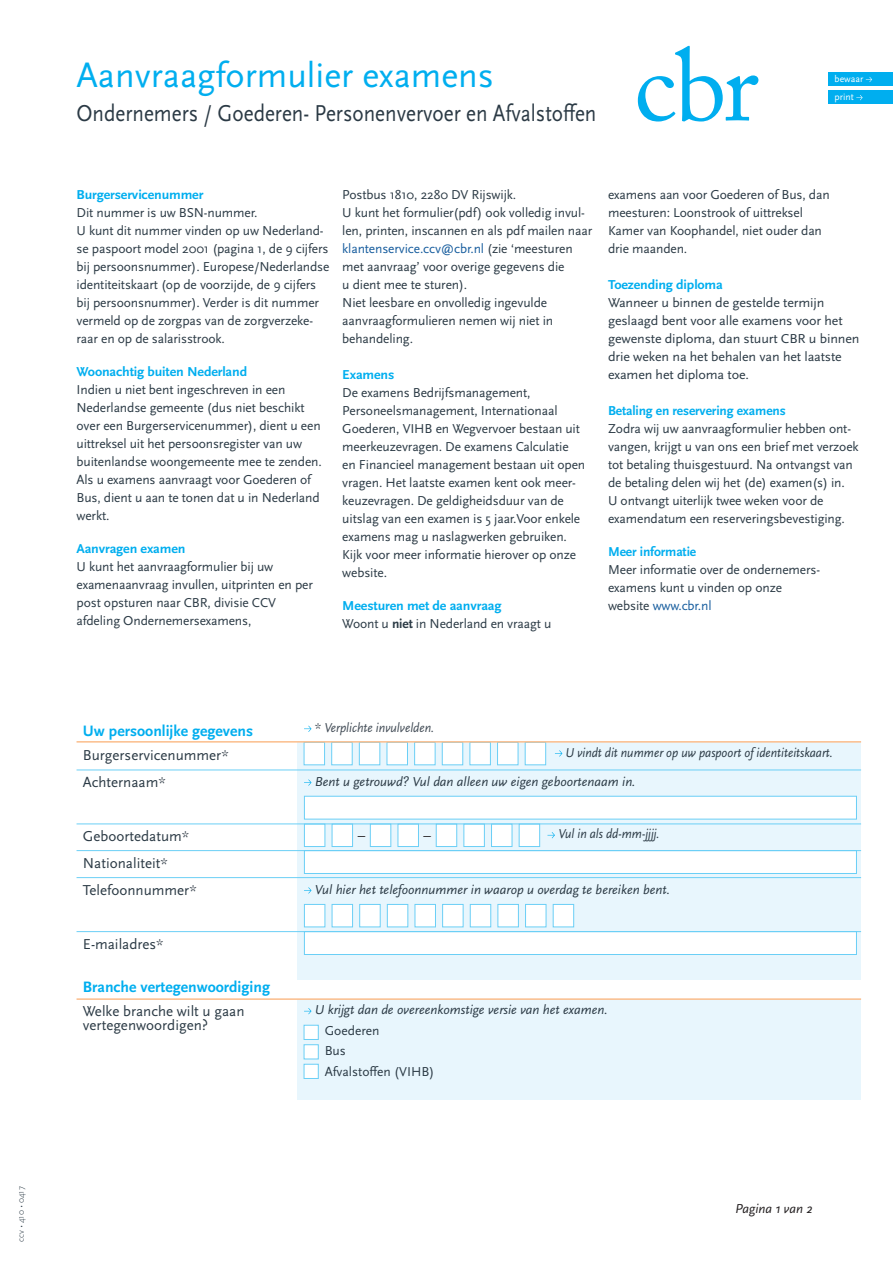
<style>
.page{position:relative;width:893px;height:1263px;background:#fff}
.page>*{position:absolute;margin:0;border:0;box-sizing:border-box;transform-origin:0 0}
.t1{font:36px "Scala Sans Pro";color:#00aeef}
.t2{font:24px "Scala Sans Pro";color:#2b3a45;scale:.88 1}
.t3{font:700 15.75px "Scala Sans Pro";color:#00aeef}
.t4{font:15px/27px "Scala Sans Pro";color:#2b3a45}
.t5{font:15px "Scala Sans Pro";color:#231f20}
.t6{font:13.5px/18px "Scala Sans Pro";letter-spacing:-.01em;color:#2b3a45}
.t7{font:13.5px/18px "Scala Sans Pro";letter-spacing:-.01em;color:#2b3a45;scale:1.04 1}
.t8{font:italic 13.5px "Scala Sans Pro";color:#2b3a45}
.t9{font:700 13.5px "Scala Sans Pro";letter-spacing:-.01em;color:#00aeef;scale:1.04 1}
.t10{font:italic 13.5px "Scala Sans Pro";color:#2b3a45;scale:.92 1}
.t11{font:700 13.5px "Scala Sans Pro";letter-spacing:-.01em;color:#00aeef}
.t12{font:italic 13.5px "Scala Sans Pro";color:#424c56;scale:.93 1}
.t13{font:italic 13.5px "Scala Sans Pro";color:#231f20}
.t14{font:9.75px/18.1px "Scala Sans Pro";color:#fff}
.t15{font:300 9px "Scala Sans Pro";letter-spacing:-.01em;color:#2b3a45}
.s1{color:#175d9e}
.s2{font-weight:700;color:#00aeef}
.s3{font-weight:700}
.s4{font-style:italic;color:#424c56}
</style>
<div class="page">
<div style="left:298px;top:742px;width:563px;height:237px;background:#e8f6fd"></div>
<div style="left:298px;top:999px;width:563px;height:101px;background:#e8f6fd"></div>
<div style="left:828px;top:72px;width:65px;height:13px;background:#00aeef"></div>
<svg style="left:866px;top:77px;width:6px;height:5px"></svg>
<div style="left:828px;top:90px;width:65px;height:13px;background:#00aeef"></div>
<svg style="left:856px;top:95px;width:7px;height:5px"></svg>
<div style="left:304px;top:796px;width:553px;height:23px;background:#fff;border:1px solid #6bcff6"></div>
<div style="left:304px;top:850px;width:553px;height:24px;background:#fff;border:1px solid #6bcff6"></div>
<div style="left:304px;top:931px;width:553px;height:24px;background:#fff;border:1px solid #6bcff6"></div>
<div style="left:304px;top:742px;width:21px;height:23px;background:#fff;border:1px solid #6bcff6"></div>
<div style="left:331px;top:742px;width:22px;height:23px;background:#fff;border:1px solid #6bcff6"></div>
<div style="left:359px;top:742px;width:21px;height:23px;background:#fff;border:1px solid #6bcff6"></div>
<div style="left:387px;top:742px;width:21px;height:23px;background:#fff;border:1px solid #6bcff6"></div>
<div style="left:414px;top:742px;width:21px;height:23px;background:#fff;border:1px solid #6bcff6"></div>
<div style="left:442px;top:742px;width:21px;height:23px;background:#fff;border:1px solid #6bcff6"></div>
<div style="left:469px;top:742px;width:22px;height:23px;background:#fff;border:1px solid #6bcff6"></div>
<div style="left:497px;top:742px;width:21px;height:23px;background:#fff;border:1px solid #6bcff6"></div>
<div style="left:525px;top:742px;width:21px;height:23px;background:#fff;border:1px solid #6bcff6"></div>
<div style="left:359px;top:904px;width:22px;height:23px;background:#fff;border:1px solid #6bcff6"></div>
<div style="left:304px;top:904px;width:21px;height:23px;background:#fff;border:1px solid #6bcff6"></div>
<div style="left:387px;top:904px;width:21px;height:23px;background:#fff;border:1px solid #6bcff6"></div>
<div style="left:332px;top:904px;width:21px;height:23px;background:#fff;border:1px solid #6bcff6"></div>
<div style="left:415px;top:904px;width:21px;height:23px;background:#fff;border:1px solid #6bcff6"></div>
<div style="left:442px;top:904px;width:21px;height:23px;background:#fff;border:1px solid #6bcff6"></div>
<div style="left:470px;top:904px;width:21px;height:23px;background:#fff;border:1px solid #6bcff6"></div>
<div style="left:497px;top:904px;width:22px;height:23px;background:#fff;border:1px solid #6bcff6"></div>
<div style="left:525px;top:904px;width:21px;height:23px;background:#fff;border:1px solid #6bcff6"></div>
<div style="left:553px;top:904px;width:21px;height:23px;background:#fff;border:1px solid #6bcff6"></div>
<div style="left:304px;top:824px;width:21px;height:23px;background:#fff;border:1px solid #6bcff6"></div>
<div style="left:332px;top:824px;width:21px;height:23px;background:#fff;border:1px solid #6bcff6"></div>
<div style="left:370px;top:824px;width:21px;height:23px;background:#fff;border:1px solid #6bcff6"></div>
<div style="left:398px;top:824px;width:21px;height:23px;background:#fff;border:1px solid #6bcff6"></div>
<div style="left:436px;top:824px;width:21px;height:23px;background:#fff;border:1px solid #6bcff6"></div>
<div style="left:463px;top:824px;width:22px;height:23px;background:#fff;border:1px solid #6bcff6"></div>
<div style="left:491px;top:824px;width:21px;height:23px;background:#fff;border:1px solid #6bcff6"></div>
<div style="left:519px;top:824px;width:21px;height:23px;background:#fff;border:1px solid #6bcff6"></div>
<svg style="left:547px;top:832px;width:8px;height:6px"></svg>
<svg style="left:304px;top:779px;width:8px;height:7px"></svg>
<svg style="left:555px;top:750px;width:7px;height:7px"></svg>
<svg style="left:304px;top:887px;width:8px;height:7px"></svg>
<svg style="left:304px;top:1008px;width:8px;height:6px"></svg>
<svg style="left:304px;top:726px;width:8px;height:6px"></svg>
<div style="left:304px;top:1025px;width:15px;height:15px;background:#fff;border:1px solid #6bcff6"></div>
<div style="left:304px;top:1044px;width:15px;height:15px;background:#fff;border:1px solid #6bcff6"></div>
<div style="left:304px;top:1064px;width:15px;height:15px;background:#fff;border:1px solid #6bcff6"></div>
<hr style="left:77px;top:741px;width:784px;height:2px;background:#fbbd8b">
<hr style="left:77px;top:998px;width:784px;height:2px;background:#fbbd8b">
<hr style="left:77px;top:770px;width:784px;height:1px;background:#6bcff6">
<hr style="left:77px;top:850px;width:784px;height:1px;background:#6bcff6">
<hr style="left:77px;top:877px;width:784px;height:1px;background:#6bcff6">
<hr style="left:77px;top:931px;width:784px;height:1px;background:#6bcff6">
<hr style="left:77px;top:823px;width:784px;height:1px;background:#6bcff6">
<svg style="left:638px;top:46px;width:120px;height:76px"></svg>
<p class="t15" style="left:15px;top:1242px;width:57px;rotate:-90deg">ccv • 410 • 0417</p>
<h1 class="t1" style="left:77px;top:51px;width:419px">Aanvraagformulier examens</h1>
<h2 class="t2" style="left:77px;top:97px;width:592px">Ondernemers / Goederen- Personenvervoer en Afvalstoffen</h2>
<p class="t14" style="left:834px;top:70px;width:30px">bewaar print</p>
<p class="t9" style="left:77px;top:186px;width:124px">Burgerservicenummer</p>
<p class="t6" style="left:77px;top:203px;width:254px">Dit nummer is uw BSN-nummer.<br>U kunt dit nummer vinden op uw Nederland&shy;se paspoort model 2001 (pagina 1, de 9 cijfers bij persoonsnummer). Europese/Nederlandse identiteitskaart (op de voorzijde, de 9 cijfers bij persoonsnummer). Verder is dit nummer vermeld op de zorgpas van de zorgverzeke&shy;raar en op de salarisstrook.</p>
<p class="t9" style="left:77px;top:363px;width:166px">Woonachtig buiten Nederland</p>
<p class="t6" style="left:77px;top:380px;width:247px">Indien u niet bent ingeschreven in een Nederlandse gemeente (dus niet beschikt over een Burgerservicenummer), dient u een uittreksel uit het persoonsregister van uw buitenlandse woongemeente mee te zenden.<br>Als u examens aanvraagt voor Goederen of Bus, dient u aan te tonen dat u in Nederland werkt.</p>
<p class="t9" style="left:77px;top:540px;width:106px">Aanvragen examen</p>
<p class="t6" style="left:77px;top:557px;width:238px">U kunt het aanvraagformulier bij uw examenaanvraag invullen, uitprinten en per post opsturen naar CBR, divisie CCV afdeling Ondernemersexamens,</p>
<p class="t6" style="left:342px;top:185px;width:251px">Postbus 1810, 2280 DV Rijswijk.<br>U kunt het formulier(pdf) ook volledig invul&shy;len, printen, inscannen en als pdf mailen naar <span class="s1">klantenservice.ccv@cbr.nl</span> (zie ‘meesturen met aanvraag’ voor overige gegevens die<br>u dient mee te sturen).<br>Niet leesbare en onvolledig ingevulde aanvraagformulieren nemen wij niet in behandeling.</p>
<p class="t9" style="left:342px;top:366px;width:51px">Examens</p>
<p class="t6" style="left:342px;top:383px;width:244px">De examens Bedrijfsmanagement, Personeelsmanagement, Internationaal Goederen, VIHB en Wegvervoer bestaan uit meerkeuzevragen. De examens Calculatie en Financieel management bestaan uit open vragen. Het laatste examen kent ook meer&shy;keuzevragen. De geldigheidsduur van de uitslag van een examen is 5 jaar.Voor enkele examens mag u naslagwerken gebruiken.<br>Kijk voor meer informatie hierover op onze website.</p>
<p class="t6" style="left:342px;top:596px;width:211px"><span class="s2">Meesturen met de aanvraag<br></span>Woont u <span class="s3">niet</span> in Nederland en vraagt u</p>
<p class="t6" style="left:608px;top:185px;width:223px">examens aan voor Goederen of Bus, dan meesturen: Loonstrook of uittreksel<br>Kamer van Koophandel, niet ouder dan drie maanden.</p>
<p class="t9" style="left:608px;top:276px;width:112px">Toezending diploma</p>
<p class="t7" style="left:608px;top:293px;width:243px">Wanneer u binnen de gestelde termijn geslaagd bent voor alle examens voor het gewenste diploma, dan stuurt CBR u binnen drie weken na het behalen van het laatste examen het diploma toe.</p>
<p class="t11" style="left:608px;top:402px;width:179px">Betaling en reservering examens</p>
<p class="t6" style="left:608px;top:419px;width:252px">Zodra wij uw aanvraagformulier hebben ont&shy;vangen, krijgt u van ons een brief met verzoek tot betaling thuisgestuurd. Na ontvangst van de betaling delen wij het (de) examen(s) in.<br>U ontvangt uiterlijk twee weken voor de examendatum een reserveringsbevestiging.</p>
<p class="t11" style="left:608px;top:542px;width:90px">Meer informatie</p>
<p class="t6" style="left:608px;top:560px;width:212px">Meer informatie over de ondernemers&shy;examens kunt u vinden op onze website <span class="s1">www.cbr.nl</span></p>
<p class="t3" style="left:83px;top:720px;width:172px">Uw persoonlijke gegevens</p>
<p class="t4" style="left:83px;top:741px;width:147px">Burgerservicenummer<span class="s4">*<br></span>Achternaam<span class="s4">*</span></p>
<p class="t4" style="left:83px;top:822px;width:115px">Geboortedatum<span class="s4">*<br></span>Nationaliteit<span class="s4">*<br></span>Telefoonnummer<span class="s4">*</span></p>
<p class="t4" style="left:83px;top:930px;width:82px">E-mailadres<span class="s4">*</span></p>
<p class="t3" style="left:83px;top:976px;width:189px">Branche vertegenwoordiging</p>
<p class="t4" style="left:83px;top:1004px;width:163px;line-height:13.5px">Welke branche wilt u gaan vertegenwoordigen?</p>
<p class="t12" style="left:315px;top:719px;width:130px">* Verplichte invulvelden.</p>
<p class="t10" style="left:565px;top:743px;width:292px">U vindt dit nummer op uw paspoort of identiteitskaart.</p>
<p class="t8" style="left:315px;top:772px;width:322px">Bent u getrouwd? Vul dan alleen uw eigen geboortenaam in.</p>
<p class="t5" style="left:358px;top:825px;width:9px">–</p>
<p class="t5" style="left:424px;top:825px;width:9px">–</p>
<p class="t10" style="left:558px;top:825px;width:111px">Vul in als dd-mm-jjjj.</p>
<p class="t8" style="left:315px;top:880px;width:357px">Vul hier het telefoonnummer in waarop u overdag te bereiken bent.</p>
<p class="t8" style="left:315px;top:1001px;width:295px">U krijgt dan de overeenkomstige versie van het examen.</p>
<p class="t6" style="left:325px;top:1020px;width:56px;line-height:19.5px">Goederen<br>Bus</p>
<p class="t6" style="left:325px;top:1062px;width:111px">Afvalstoffen (VIHB)</p>
<p class="t13" style="left:735px;top:1200px;width:79px">Pagina 1 van 2</p>
</div>
